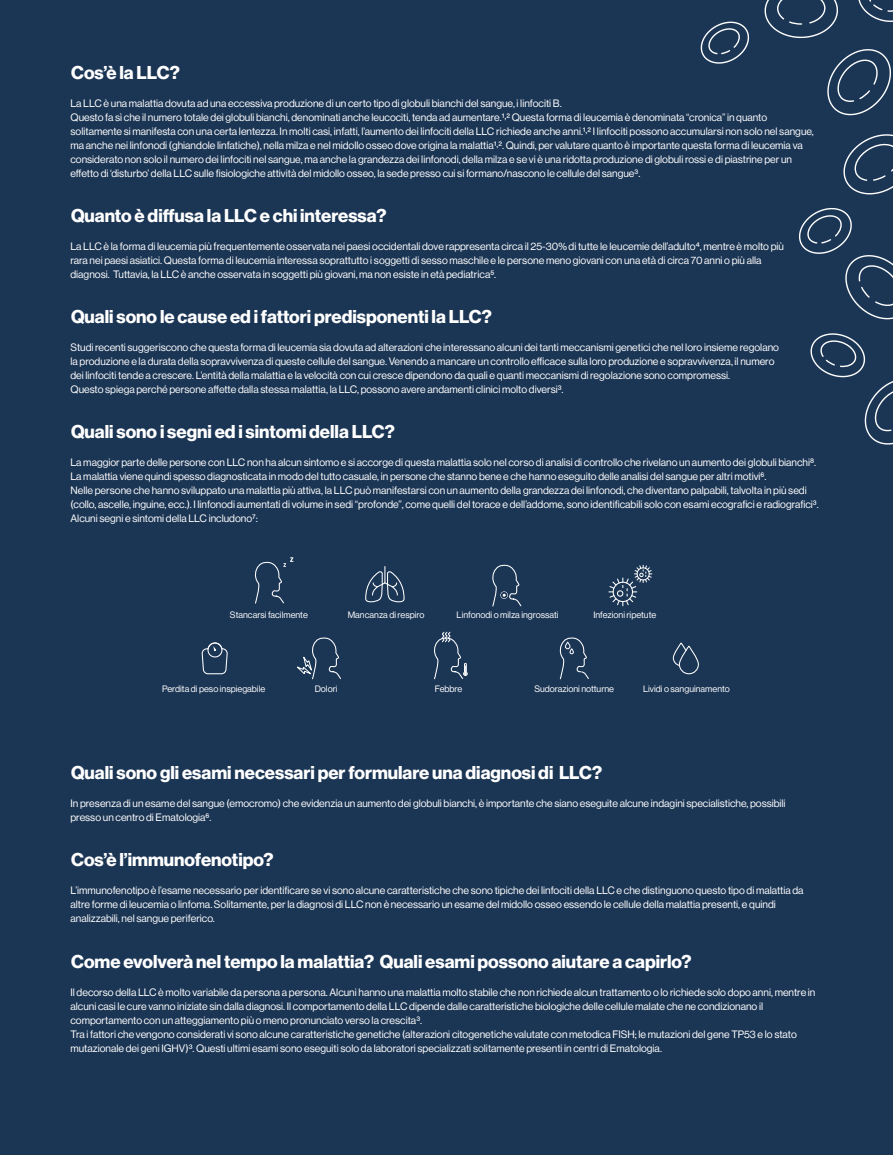
<style>
.page{position:relative;width:893px;height:1155px;background:#fff}
.page>*{position:absolute;margin:0;border:0;box-sizing:border-box;transform-origin:0 0}
.t1{font:700 18.2px "Neue Haas Display";color:#fff}
.t2{font:10.5px/14px "Neue Haas Display";color:#fff}
.t3{font:9.1px "Neue Haas Display";color:#fff}
</style>
<div class="page">
<div style="left:0;top:0;width:892px;height:1155px;background:#1b3554"></div>
<svg style="left:843px;top:134px;width:49px;height:61px"></svg>
<svg style="left:700px;top:21px;width:49px;height:43px"></svg>
<svg style="left:858px;top:0;width:34px;height:22px"></svg>
<svg style="left:764px;top:0;width:74px;height:39px"></svg>
<svg style="left:827px;top:49px;width:64px;height:67px"></svg>
<svg style="left:810px;top:333px;width:82px;height:112px"></svg>
<svg style="left:254px;top:557px;width:39px;height:47px"></svg>
<svg style="left:492px;top:565px;width:30px;height:42px"></svg>
<svg style="left:201px;top:642px;width:27px;height:33px"></svg>
<div style="left:678px;top:646px;width:21px;height:28px;border:1px solid #fff;border-radius:9px"></div>
<svg style="left:672px;top:643px;width:15px;height:24px"></svg>
<svg style="left:434px;top:632px;width:33px;height:48px"></svg>
<svg style="left:297px;top:637px;width:44px;height:43px"></svg>
<svg style="left:799px;top:207px;width:93px;height:113px"></svg>
<svg style="left:608px;top:565px;width:44px;height:41px"></svg>
<svg style="left:365px;top:567px;width:39px;height:36px"></svg>
<svg style="left:559px;top:637px;width:30px;height:43px"></svg>
<h1 class="t1" style="left:71px;top:62px;width:110px">Cos’è la LLC?</h1>
<p class="t2" style="left:70px;top:96px;width:745px">La LLC è una malattia dovuta ad una eccessiva produzione di un certo tipo di globuli bianchi del sangue, i linfociti B.<br>Questo fa sì che il numero totale dei globuli bianchi, denominati anche leucociti, tenda ad aumentare.1,2 Questa forma di leucemia è denominata “cronica” in quanto solitamente si manifesta con una certa lentezza. In molti casi, infatti, l’aumento dei linfociti della LLC richiede anche anni.1,2 I linfociti possono accumularsi non solo nel sangue, ma anche nei linfonodi (ghiandole linfatiche), nella milza e nel midollo osseo dove origina la malattia1,2. Quindi, per valutare quanto è importante questa forma di leucemia va considerato non solo il numero dei linfociti nel sangue, ma anche la grandezza dei linfonodi, della milza e se vi è una ridotta produzione di globuli rossi e di piastrine per un effetto di ‘disturbo’ della LLC sulle fisiologiche attività del midollo osseo, la sede presso cui si formano/nascono le cellule del sangue3.</p>
<h1 class="t1" style="left:71px;top:205px;width:317px">Quanto è diffusa la LLC e chi interessa?</h1>
<p class="t2" style="left:70px;top:240px;width:715px">La LLC è la forma di leucemia più frequentemente osservata nei paesi occidentali dove rappresenta circa il 25-30% di tutte le leucemie dell’adulto4, mentre è molto più rara nei paesi asiatici. Questa forma di leucemia interessa soprattutto i soggetti di sesso maschile e le persone meno giovani con una età di circa 70 anni o più alla diagnosi. Tuttavia, la LLC è anche osservata in soggetti più giovani, ma non esiste in età pediatrica5.</p>
<h1 class="t1" style="left:71px;top:306px;width:422px">Quali sono le cause ed i fattori predisponenti la LLC?</h1>
<p class="t2" style="left:70px;top:341px;width:710px">Studi recenti suggeriscono che questa forma di leucemia sia dovuta ad alterazioni che interessano alcuni dei tanti meccanismi genetici che nel loro insieme regolano la produzione e la durata della sopravvivenza di queste cellule del sangue. Venendo a mancare un controllo efficace sulla loro produzione e sopravvivenza, il numero dei linfociti tende a crescere. L’entità della malattia e la velocità con cui cresce dipendono da quali e quanti meccanismi di regolazione sono compromessi.<br>Questo spiega perché persone affette dalla stessa malattia, la LLC, possono avere andamenti clinici molto diversi3.</p>
<h1 class="t1" style="left:71px;top:421px;width:325px">Quali sono i segni ed i sintomi della LLC?</h1>
<p class="t2" style="left:70px;top:456px;width:749px">La maggior parte delle persone con LLC non ha alcun sintomo e si accorge di questa malattia solo nel corso di analisi di controllo che rivelano un aumento dei globuli bianchi8.<br>La malattia viene quindi spesso diagnosticata in modo del tutto casuale, in persone che stanno bene e che hanno eseguito delle analisi del sangue per altri motivi6.<br>Nelle persone che hanno sviluppato una malattia più attiva, la LLC può manifestarsi con un aumento della grandezza dei linfonodi, che diventano palpabili, talvolta in più sedi (collo, ascelle, inguine, ecc.). I linfonodi aumentati di volume in sedi “profonde”, come quelli del torace e dell’addome, sono identificabili solo con esami ecografici e radiografici3.<br>Alcuni segni e sintomi della LLC includono7:</p>
<p class="t3" style="left:230px;top:610px;width:79px">Stancarsi facilmente</p>
<p class="t3" style="left:348px;top:610px;width:78px">Mancanza di respiro</p>
<p class="t3" style="left:456px;top:610px;width:103px">Linfonodi o milza ingrossati</p>
<p class="t3" style="left:593px;top:610px;width:64px">Infezioni ripetute</p>
<p class="t3" style="left:162px;top:684px;width:105px">Perdita di peso inspiegabile</p>
<p class="t3" style="left:315px;top:684px;width:24px">Dolori</p>
<p class="t3" style="left:435px;top:684px;width:29px">Febbre</p>
<p class="t3" style="left:534px;top:684px;width:81px">Sudorazioni notturne</p>
<p class="t3" style="left:643px;top:684px;width:88px">Lividi o sanguinamento</p>
<h1 class="t1" style="left:71px;top:762px;width:532px">Quali sono gli esami necessari per formulare una diagnosi di LLC?</h1>
<p class="t2" style="left:70px;top:796px;width:716px">In presenza di un esame del sangue (emocromo) che evidenzia un aumento dei globuli bianchi, è importante che siano eseguite alcune indagini specialistiche, possibili presso un centro di Ematologia6.</p>
<h1 class="t1" style="left:71px;top:849px;width:204px">Cos’è l’immunofenotipo?</h1>
<p class="t2" style="left:70px;top:884px;width:734px">L’immunofenotipo è l’esame necessario per identificare se vi sono alcune caratteristiche che sono tipiche dei linfociti della LLC e che distinguono questo tipo di malattia da altre forme di leucemia o linfoma. Solitamente, per la diagnosi di LLC non è necessario un esame del midollo osseo essendo le cellule della malattia presenti, e quindi analizzabili, nel sangue periferico.</p>
<h1 class="t1" style="left:71px;top:951px;width:622px">Come evolverà nel tempo la malattia? Quali esami possono aiutare a capirlo?</h1>
<p class="t2" style="left:70px;top:985px;width:746px">Il decorso della LLC è molto variabile da persona a persona. Alcuni hanno una malattia molto stabile che non richiede alcun trattamento o lo richiede solo dopo anni, mentre in alcuni casi le cure vanno iniziate sin dalla diagnosi. Il comportamento della LLC dipende dalle caratteristiche biologiche delle cellule malate che ne condizionano il comportamento con un atteggiamento più o meno pronunciato verso la crescita3.<br>Tra i fattori che vengono considerati vi sono alcune caratteristiche genetiche (alterazioni citogenetiche valutate con metodica FISH; le mutazioni del gene TP53 e lo stato mutazionale dei geni IGHV)3. Questi ultimi esami sono eseguiti solo da laboratori specializzati solitamente presenti in centri di Ematologia.</p>
</div>
